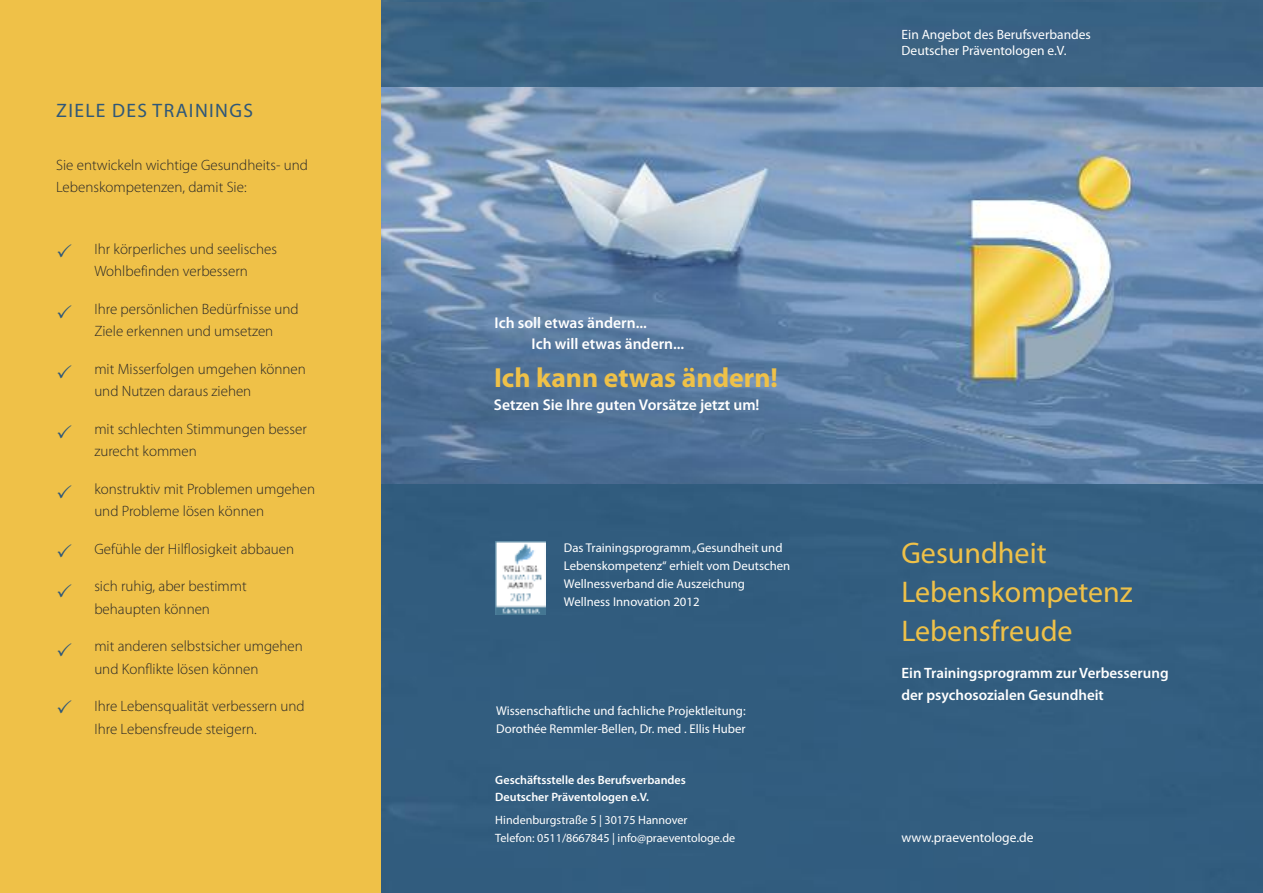
<style>
.page{position:relative;width:1263px;height:893px;background:#fff}
.page>*{position:absolute;margin:0;border:0;box-sizing:border-box;transform-origin:0 0}
.t1{font:30px/39px "Myriad Pro";color:#efc148}
.t2{font:700 27.6px "Myriad Pro";color:#efc148}
.t3{font:19.5px "Myriad Pro";letter-spacing:.07em;color:#2e5779}
.t4{font:600 15.6px/21.3px "Myriad Pro";color:#fff}
.t5{font:300 15px/22.5px "Myriad Pro";color:#272627}
.t6{font:600 15px/22px "Myriad Pro";color:#fff}
.t7{font:13.5px/16.2px "Myriad Pro";color:#fff}
.t8{font:12.75px/18px "Myriad Pro";color:#fff}
.t9{font:12.15px/17.4px "Myriad Pro";color:#fff}
.t10{font:600 12.15px/17.4px "Myriad Pro";color:#fff}
</style>
<div class="page">
<img style="left:381px;top:0;width:882px;height:485px">
<div style="left:381px;top:2px;width:882px;height:84px;background:#3a6284"></div>
<div style="left:381px;top:485px;width:882px;height:408px;background:#325d7f"></div>
<div style="left:0;top:0;width:381px;height:893px;background:#efc148"></div>
<img style="left:495px;top:542px;width:50px;height:72px">
<h3 class="t3" style="left:56px;top:104px;width:198px">ZIELE DES TRAININGS</h3>
<p class="t5" style="left:56px;top:155px;width:253px">Sie entwickeln wichtige Gesundheits- und<br>Lebenskompetenzen, damit Sie:</p>
<p class="t5" style="left:94px;top:239px;width:184px">Ihr körperliches und seelisches<br>Wohlbefinden verbessern</p>
<p class="t5" style="left:94px;top:299px;width:206px">Ihre persönlichen Bedürfnisse und<br>Ziele erkennen und umsetzen</p>
<p class="t5" style="left:94px;top:359px;width:213px">mit Misserfolgen umgehen können und Nutzen daraus ziehen</p>
<p class="t5" style="left:94px;top:419px;width:214px">mit schlechten Stimmungen besser zurecht kommen</p>
<p class="t5" style="left:94px;top:479px;width:222px">konstruktiv mit Problemen umgehen und Probleme lösen können</p>
<p class="t5" style="left:94px;top:539px;width:201px">Gefühle der Hilflosigkeit abbauen</p>
<p class="t5" style="left:94px;top:576px;width:154px">sich ruhig, aber bestimmt behaupten können</p>
<p class="t5" style="left:94px;top:636px;width:210px">mit anderen selbstsicher umgehen und Konflikte lösen können</p>
<p class="t5" style="left:94px;top:696px;width:212px">Ihre Lebensqualität verbessern und<br>Ihre Lebensfreude steigern.</p>
<p class="t4" style="left:532px;top:313px;width:154px;text-indent:-37px">Ich soll etwas ändern...<br>Ich will etwas ändern...</p>
<h2 class="t2" style="left:494px;top:368px;width:285px">Ich kann etwas ändern!</h2>
<p class="t4" style="left:494px;top:395px;width:267px">Setzen Sie Ihre guten Vorsätze jetzt um!</p>
<p class="t8" style="left:564px;top:539px;width:228px">Das Trainingsprogramm„Gesundheit und Lebenskompetenz“ erhielt vom Deutschen Wellnessverband die Auszeichung Wellness Innovation 2012</p>
<p class="t8" style="left:496px;top:703px;width:251px">Wissenschaftliche und fachliche Projektleitung:<br>Dorothée Remmler-Bellen, Dr. med . Ellis Huber</p>
<p class="t10" style="left:495px;top:772px;width:192px">Geschäftsstelle des Berufsverbandes<br>Deutscher Präventologen e.V.</p>
<p class="t9" style="left:495px;top:812px;width:241px">Hindenburgstraße 5 | 30175 Hannover<br>Telefon: 0511/8667845 | info@praeventologe.de</p>
<p class="t7" style="left:901px;top:28px;width:191px">Ein Angebot des Berufsverbandes<br>Deutscher Präventologen e.V.</p>
<h1 class="t1" style="left:901px;top:535px;width:233px">Gesundheit<br>Lebenskompetenz<br>Lebensfreude</h1>
<p class="t6" style="left:901px;top:663px;width:269px">Ein Trainingsprogramm zur Verbesserung der psychosozialen Gesundheit</p>
<p class="t7" style="left:901px;top:830px;width:133px">www.praeventologe.de</p>
</div>
